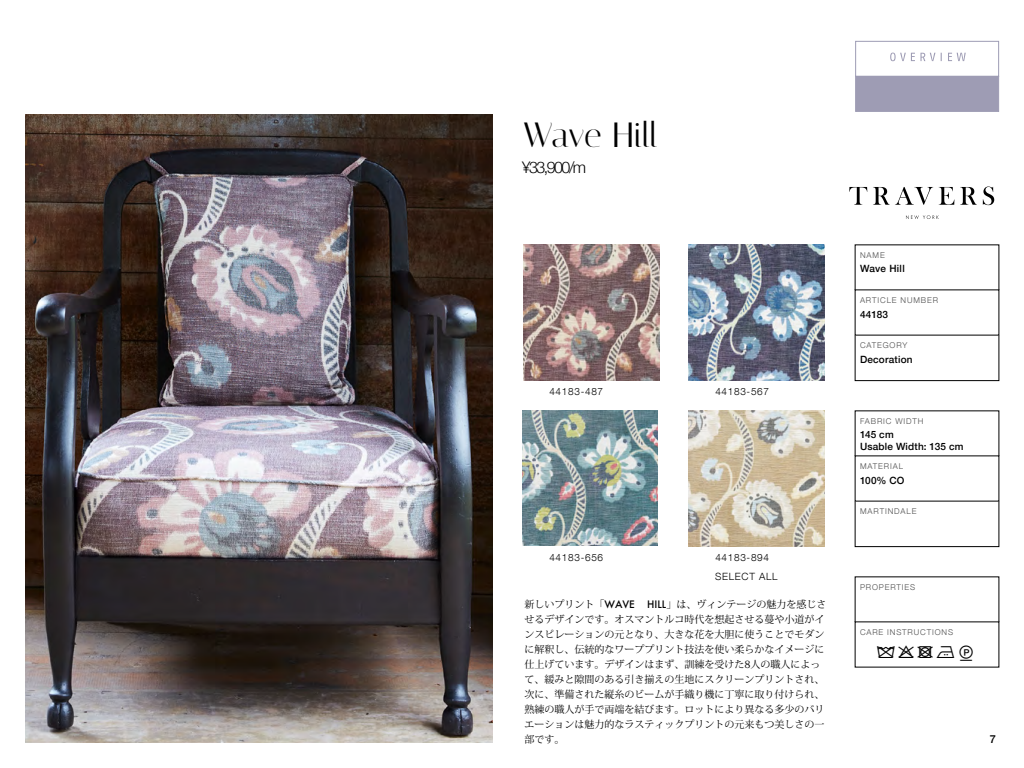
<style>
.page{position:relative;width:1024px;height:768px;background:#fff}
.page>*{position:absolute;margin:0;border:0;box-sizing:border-box;transform-origin:0 0}
.t1{font:35px "Italiana";letter-spacing:-.015em;color:#000}
.t2{font:300 16px "Helvetica Neue";color:#000}
.t3{font:500 11px "Helvetica Neue";color:#000}
.t4{font:10px/15px "Koz Min Pr 6 N";color:#000}
.t5{font:500 10px/12px "Helvetica Neue";letter-spacing:.02em;color:#000}
.t6{font:300 10px/19.5px "Helvetica Neue LT Com";letter-spacing:.07em;color:#000}
.t7{font:300 8px "Helvetica Neue";letter-spacing:.115em;color:#4d4d4d}
.s1{font-family:"Futura";font-weight:500}
</style>
<div class="page">
<div style="left:855px;top:335px;width:144px;height:46px;border:1px solid #000"></div>
<div style="left:855px;top:501px;width:144px;height:46px;border:1px solid #000"></div>
<img style="left:523px;top:245px;width:136px;height:136px">
<img style="left:689px;top:245px;width:136px;height:136px">
<img style="left:522px;top:410px;width:136px;height:136px">
<img style="left:689px;top:411px;width:136px;height:136px">
<svg style="left:906px;top:215px;width:33px;height:4px"></svg>
<svg style="left:849px;top:187px;width:18px;height:18px"></svg>
<svg style="left:873px;top:187px;width:60px;height:18px"></svg>
<svg style="left:939px;top:187px;width:15px;height:18px"></svg>
<svg style="left:960px;top:187px;width:17px;height:18px"></svg>
<svg style="left:983px;top:187px;width:11px;height:18px"></svg>
<img style="left:25px;top:115px;width:468px;height:628px">
<div style="left:855px;top:76px;width:144px;height:36px;background:#9e9cb4"></div>
<div style="left:855px;top:41px;width:144px;height:36px;border:1px solid #9e9cb4"></div>
<svg style="left:890px;top:53px;width:76px;height:8px"></svg>
<h1 class="t1" style="left:523px;top:115px;width:137px">Wave Hill</h1>
<h2 class="t2" style="left:522px;top:155px;width:66px">¥33,900/m</h2>
<p class="t6" style="left:549px;top:381px;width:55px">44183-487</p>
<p class="t6" style="left:715px;top:381px;width:55px">44183-567</p>
<p class="t6" style="left:549px;top:547px;width:55px">44183-656</p>
<p class="t6" style="left:715px;top:547px;width:64px">44183-894<br>SELECT ALL</p>
<p class="t4" style="left:524px;top:597px;width:304px">新しいプリント「<span class="s1">WAVE HILL</span>」は、ヴィンテージの魅力を感じさせるデザインです。オスマントルコ時代を想起させる蔓や小道がインスピレーションの元となり、大きな花を大胆に使うことでモダンに解釈し、伝統的なワーププリント技法を使い柔らかなイメージに仕上げています。デザインはまず、訓練を受けた8人の職人によって、緩みと隙間のある引き揃えの生地にスクリーンプリントされ、次に、準備された縦糸のビームが手織り機に丁寧に取り付けられ、熟練の職人が手で両端を結びます。ロットにより異なる多少のバリエーションは魅力的なラスティックプリントの元来もつ美しさの一部です。</p>
<p class="t7" style="left:860px;top:248px;width:26px">NAME</p>
<p class="t5" style="left:860px;top:262px;width:46px">Wave Hill</p>
<p class="t7" style="left:860px;top:293px;width:80px">ARTICLE NUMBER</p>
<p class="t5" style="left:860px;top:307px;width:30px">44183</p>
<p class="t7" style="left:860px;top:339px;width:49px">CATEGORY</p>
<p class="t5" style="left:860px;top:352px;width:54px">Decoration</p>
<p class="t7" style="left:860px;top:414px;width:65px">FABRIC WIDTH</p>
<p class="t5" style="left:860px;top:428px;width:105px">145 cm<br>Usable Width: 135 cm</p>
<p class="t7" style="left:860px;top:459px;width:45px">MATERIAL</p>
<p class="t5" style="left:860px;top:473px;width:46px">100% CO</p>
<p class="t7" style="left:860px;top:505px;width:58px">MARTINDALE</p>
<p class="t7" style="left:860px;top:580px;width:57px">PROPERTIES</p>
<p class="t7" style="left:860px;top:625px;width:95px">CARE INSTRUCTIONS</p>
<p class="t3" style="left:990px;top:730px;width:8px">7</p>
</div>
